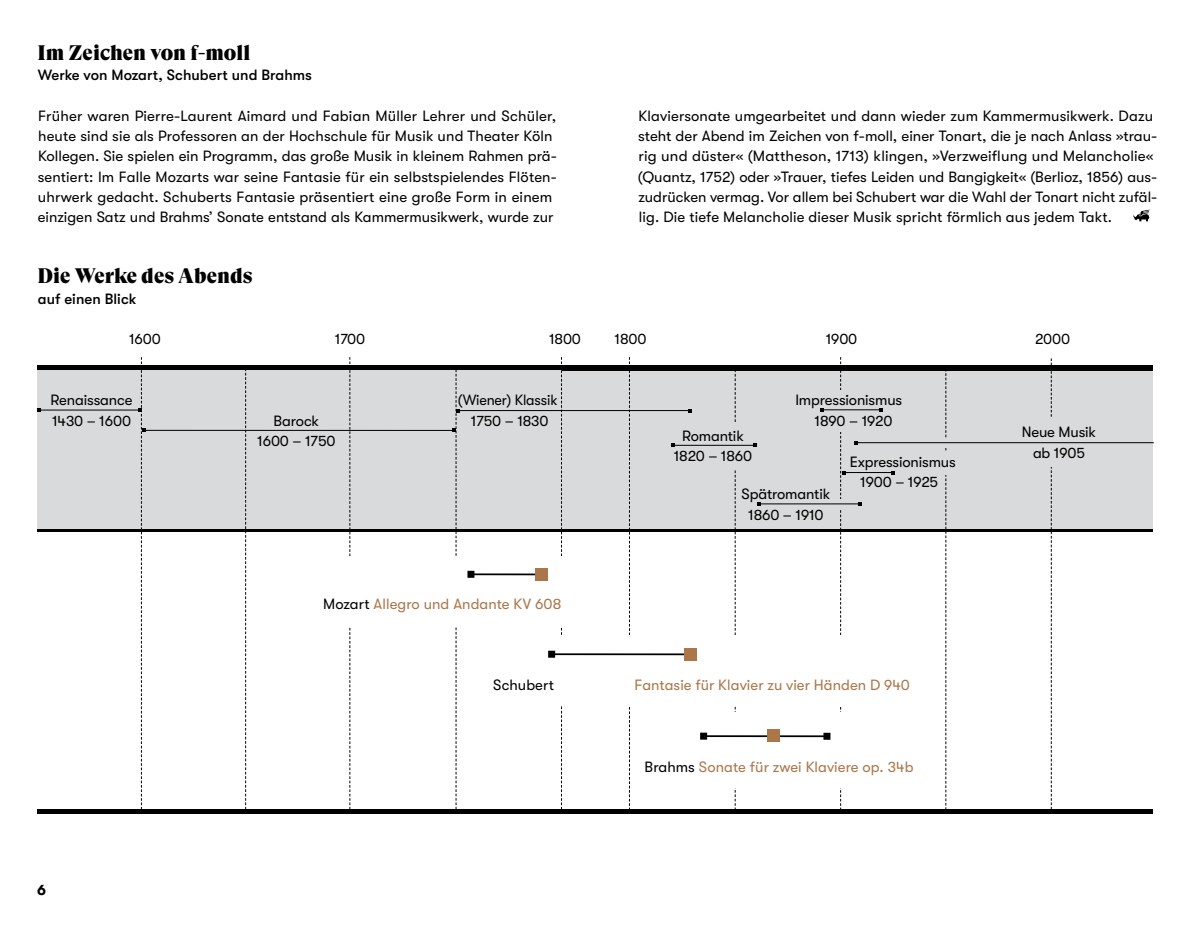
<style>
.page{position:relative;width:1191px;height:943px;background:#fff}
.page>*{position:absolute;margin:0;border:0;box-sizing:border-box;transform-origin:0 0}
.t1{font:21px "GT Super Display Super";color:#000}
.t2{font:14.88px/20.3px "GT Walsheim";color:#000;text-align:center}
.t3{font:14.88px "GT Walsheim";letter-spacing:.005em;color:#ab7648}
.t4{font:500 14.88px "GT Walsheim";letter-spacing:.005em;color:#000}
.t5{font:14.88px/20.3px "GT Walsheim";color:#000;text-align:center;scale:.96 1}
.t6{font:700 14.88px "GT Walsheim";color:#000}
.s1{color:#000}
</style>
<div class="page">
<svg style="left:1133px;top:209px;width:16px;height:12px"></svg>
<div style="left:37px;top:809px;width:526px;height:5px;background:#000"></div>
<div style="left:562px;top:809px;width:591px;height:5px;background:#000"></div>
<div style="left:37px;top:367px;width:1116px;height:164px;background:#d9dadb"></div>
<hr style="left:37px;top:529px;width:526px;height:3px;background:#000">
<hr style="left:562px;top:529px;width:591px;height:3px;background:#000">
<div style="left:37px;top:365px;width:526px;height:5px;background:#000"></div>
<div style="left:562px;top:365px;width:591px;height:5px;background:#000"></div>
<svg style="left:1050px;top:358px;width:1px;height:59px"></svg>
<hr style="left:39px;top:409px;width:101px;height:1px;background:#000">
<svg style="left:37px;top:408px;width:4px;height:4px"></svg>
<hr style="left:144px;top:430px;width:310px;height:1px;background:#000">
<hr style="left:673px;top:445px;width:82px;height:1px;background:#000">
<svg style="left:671px;top:443px;width:4px;height:4px"></svg>
<hr style="left:458px;top:410px;width:232px;height:1px;background:#000">
<svg style="left:734px;top:370px;width:1px;height:52px"></svg>
<svg style="left:138px;top:357px;width:8px;height:452px"></svg>
<svg style="left:245px;top:370px;width:1px;height:439px"></svg>
<svg style="left:349px;top:357px;width:1px;height:452px"></svg>
<svg style="left:561px;top:357px;width:1px;height:452px"></svg>
<svg style="left:629px;top:357px;width:1px;height:452px"></svg>
<svg style="left:452px;top:370px;width:7px;height:439px"></svg>
<svg style="left:734px;top:470px;width:1px;height:339px"></svg>
<svg style="left:945px;top:370px;width:1px;height:439px"></svg>
<svg style="left:1050px;top:467px;width:1px;height:342px"></svg>
<hr style="left:821px;top:409px;width:59px;height:1px;background:#000">
<svg style="left:824px;top:504px;width:30px;height:1px"></svg>
<hr style="left:758px;top:503px;width:102px;height:1px;background:#000">
<div style="left:930px;top:451px;width:31px;height:23px;background:#d9dadb"></div>
<hr style="left:843px;top:472px;width:50px;height:1px;background:#000">
<svg style="left:840px;top:357px;width:5px;height:452px"></svg>
<svg style="left:930px;top:438px;width:31px;height:9px"></svg>
<hr style="left:856px;top:442px;width:297px;height:1px;background:#000">
<div style="left:331px;top:556px;width:253px;height:70px;background:#fff"></div>
<hr style="left:471px;top:573px;width:72px;height:2px;background:#000">
<div style="left:467px;top:571px;width:7px;height:7px;background:#000"></div>
<div style="left:535px;top:568px;width:12px;height:12px;background:#ab7648"></div>
<div style="left:520px;top:635px;width:395px;height:71px;background:#fff"></div>
<hr style="left:551px;top:653px;width:139px;height:2px;background:#000">
<div style="left:548px;top:650px;width:7px;height:7px;background:#000"></div>
<div style="left:684px;top:648px;width:12px;height:12px;background:#ab7648"></div>
<div style="left:701px;top:717px;width:218px;height:71px;background:#fff"></div>
<div style="left:671px;top:712px;width:212px;height:71px;background:#fff"></div>
<hr style="left:703px;top:735px;width:124px;height:2px;background:#000">
<div style="left:700px;top:732px;width:7px;height:7px;background:#000"></div>
<div style="left:823px;top:732px;width:7px;height:7px;background:#000"></div>
<div style="left:767px;top:729px;width:12px;height:13px;background:#ab7648"></div>
<h1 class="t1" style="left:37px;top:41px;width:214px">Im Zeichen von f-moll</h1>
<p class="t4" style="left:38px;top:66px;width:276px">Werke von Mozart, Schubert und Brahms</p>
<p class="t2" style="left:38px;top:105px;width:520px;text-align:left">Früher waren Pierre-Laurent Aimard und Fabian Müller Lehrer und Schüler, heute sind sie als Professoren an der Hochschule für Musik und Theater Köln Kollegen. Sie spielen ein Programm, das große Musik in kleinem Rahmen prä&shy;sentiert: Im Falle Mozarts war seine Fantasie für ein selbstspielendes Flöten&shy;uhrwerk gedacht. Schuberts Fantasie präsentiert eine große Form in einem einzigen Satz und Brahms’ Sonate entstand als Kammermusikwerk, wurde zur</p>
<p class="t2" style="left:638px;top:105px;width:521px;text-align:left">Klaviersonate umgearbeitet und dann wieder zum Kammermusikwerk. Dazu steht der Abend im Zeichen von f-moll, einer Tonart, die je nach Anlass »trau&shy;rig und düster« (Mattheson, 1713) klingen, »Verzweiflung und Melancholie« (Quantz, 1752) oder »Trauer, tiefes Leiden und Bangigkeit« (Berlioz, 1856) aus&shy;zudrücken vermag. Vor allem bei Schubert war die Wahl der Tonart nicht zufäl&shy;lig. Die tiefe Melancholie dieser Musik spricht förmlich aus jedem Takt.</p>
<h1 class="t1" style="left:37px;top:265px;width:216px">Die Werke des Abends</h1>
<p class="t4" style="left:38px;top:290px;width:100px">auf einen Blick</p>
<p class="t2" style="left:129px;top:329px;width:33px">1600</p>
<p class="t2" style="left:335px;top:329px;width:32px">1700</p>
<p class="t2" style="left:549px;top:329px;width:33px">1800</p>
<p class="t2" style="left:614px;top:329px;width:33px">1800</p>
<p class="t2" style="left:825px;top:329px;width:33px">1900</p>
<p class="t2" style="left:1035px;top:329px;width:36px">2000</p>
<p class="t2" style="left:51px;top:390px;width:83px;text-align:left">Renaissance<br>1430 – 1600</p>
<p class="t6" style="left:37px;top:881px;width:10px">6</p>
<p class="t2" style="left:257px;top:410px;width:80px">Barock<br>1600 – 1750</p>
<p class="t5" style="left:458px;top:390px;width:105px">(Wiener) Klassik<br>1750 – 1830</p>
<p class="t2" style="left:814px;top:390px;width:89px;text-align:left;text-indent:-19px">Impressionismus<br>1890 – 1920</p>
<p class="t2" style="left:674px;top:426px;width:80px">Romantik<br>1820 – 1860</p>
<p class="t2" style="left:741px;top:484px;width:90px">Spätromantik<br>1860 – 1910</p>
<p class="t2" style="left:849px;top:451px;width:107px">Expressionismus<br>1900 – 1925</p>
<p class="t3" style="left:323px;top:595px;width:239px"><span class="s1">Mozart</span> Allegro und Andante KV 608</p>
<p class="t2" style="left:493px;top:675px;width:62px">Schubert</p>
<p class="t3" style="left:634px;top:677px;width:277px">Fantasie für Klavier zu vier Händen D 940</p>
<p class="t3" style="left:644px;top:758px;width:270px"><span class="s1">Brahms</span> Sonate für zwei Klaviere op. 34b</p>
<p class="t2" style="left:1021px;top:422px;width:76px">Neue Musik ab 1905</p>
</div>
